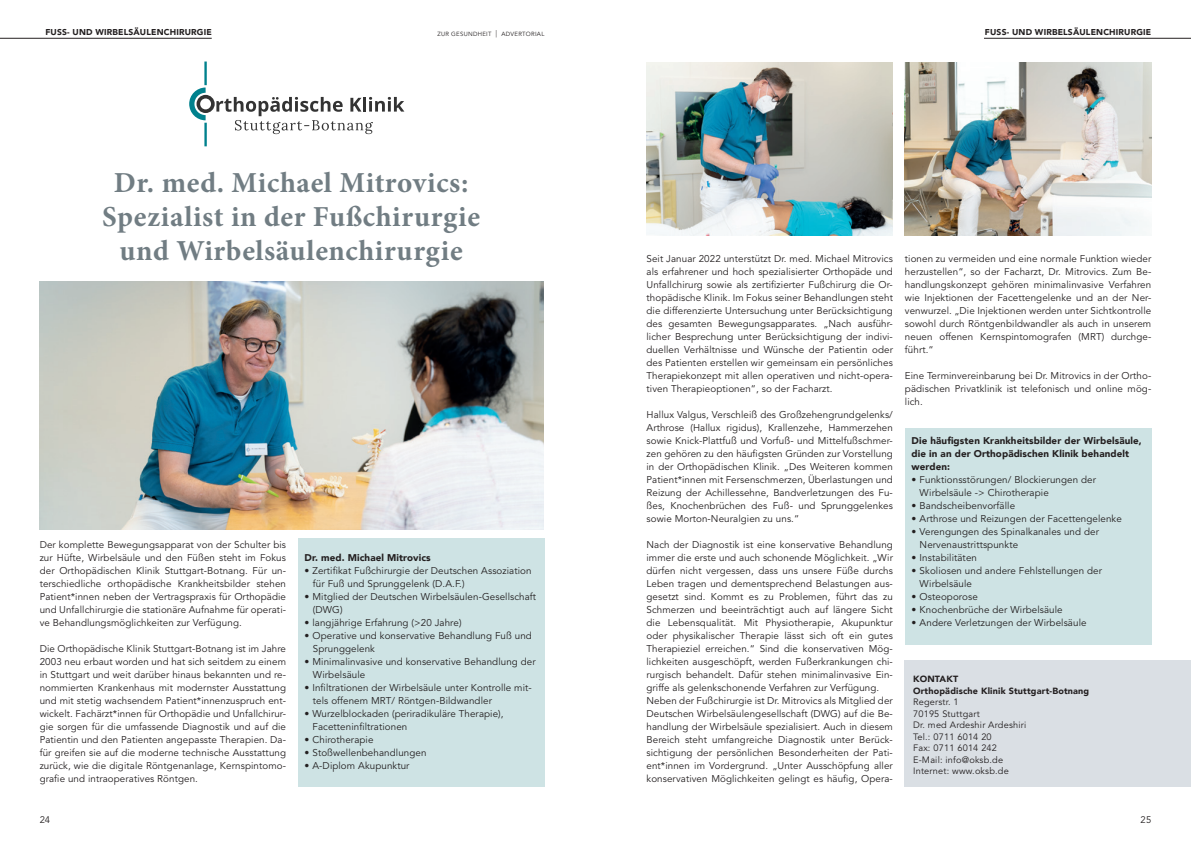
<style>
.page{position:relative;width:1191px;height:842px;background:#fff}
.page>*{position:absolute;margin:0;border:0;box-sizing:border-box;transform-origin:0 0}
.t1{font:700 29px/34.3px "Minion Pro";letter-spacing:.02em;color:#717d83;text-align:center}
.t2{font:9.8px/13px "Avenir LT Std";letter-spacing:.01em;color:#231f20}
.t3{font:900 9.8px/13px "Avenir";letter-spacing:.01em;color:#231f20}
.t4{font:9.5px "Avenir LT Std";color:#231f20}
.t5{font:9.2px/11.5px "Avenir LT Std";letter-spacing:.02em;color:#231f20}
.t6{font:900 9px/11.5px "Avenir";letter-spacing:.02em;color:#231f20}
.t7{font:900 8.5px "Avenir";letter-spacing:.02em;color:#231f20}
.t8{font:6px "Avenir LT Std";letter-spacing:.055em;color:#231f20}
.s1{font-family:"Neo Sans";font-weight:300;font-size:8px}
</style>
<div class="page">
<div style="left:298px;top:539px;width:246px;height:248px;background:#cee3e4"></div>
<hr style="left:204px;top:62px;width:3px;height:23px;background:#00818d">
<svg style="left:189px;top:88px;width:215px;height:46px"></svg>
<hr style="left:204px;top:123px;width:3px;height:23px;background:#00818d">
<div style="left:905px;top:660px;width:286px;height:127px;background:#dadfe4"></div>
<img style="left:646px;top:62px;width:247px;height:173px">
<img style="left:905px;top:63px;width:246px;height:172px">
<img style="left:39px;top:281px;width:504px;height:249px">
<div style="left:905px;top:428px;width:246px;height:216px;background:#cee3e4"></div>
<hr style="left:984px;top:38px;width:207px;height:1px;background:#231f20">
<hr style="left:0;top:38px;width:212px;height:1px;background:#231f20">
<p class="t7" style="left:45px;top:27px;width:168px">FUSS- UND WIRBELSÄULENCHIRURGIE</p>
<p class="t8" style="left:437px;top:30px;width:108px">ZUR GESUNDHEIT <span class="s1">|</span> ADVERTORIAL</p>
<p class="t7" style="left:985px;top:27px;width:168px">FUSS- UND WIRBELSÄULENCHIRURGIE</p>
<h1 class="t1" style="left:102px;top:165px;width:379px">Dr. med. Michael Mitrovics:<br>Spezialist in der Fußchirurgie und Wirbelsäulenchirurgie</h1>
<p class="t2" style="left:40px;top:539px;width:248px;text-align:justify">Der komplette Bewegungsapparat von der Schulter bis zur Hüfte, Wirbelsäule und den Füßen steht im Fokus der Orthopädischen Klinik Stuttgart-Botnang. Für un&shy;terschiedliche orthopädische Krankheitsbilder stehen Patient*innen neben der Vertragspraxis für Orthopädie und Unfallchirurgie die stationäre Aufnahme für operati&shy;ve Behandlungsmöglichkeiten zur Verfügung.</p>
<p class="t2" style="left:40px;top:643px;width:248px;text-align:justify">Die Orthopädische Klinik Stuttgart-Botnang ist im Jahre 2003 neu erbaut worden und hat sich seitdem zu einem in Stuttgart und weit darüber hinaus bekannten und re&shy;nommierten Krankenhaus mit modernster Ausstattung und mit stetig wachsendem Patient*innenzuspruch ent&shy;wickelt. Fachärzt*innen für Orthopädie und Unfallchirur&shy;gie sorgen für die umfassende Diagnostik und auf die Patientin und den Patienten angepasste Therapien. Da&shy;für greifen sie auf die moderne technische Ausstattung zurück, wie die digitale Röntgenanlage, Kernspintomo&shy;grafie und intraoperatives Röntgen.</p>
<p class="t3" style="left:304px;top:551px;width:128px">Dr. med. Michael Mitrovics</p>
<p class="t2" style="left:313px;top:565px;width:220px;text-indent:-8px">• Zertifikat Fußchirurgie der Deutschen Assoziation für Fuß und Sprunggelenk (D.A.F.)</p>
<p class="t2" style="left:313px;top:591px;width:225px;text-indent:-8px">• Mitglied der Deutschen Wirbelsäulen-Gesellschaft (DWG)</p>
<p class="t2" style="left:304px;top:617px;width:159px">• langjährige Erfahrung (&gt;20 Jahre)</p>
<p class="t2" style="left:313px;top:630px;width:220px;text-indent:-8px">• Operative und konservative Behandlung Fuß und<br>Sprunggelenk</p>
<p class="t2" style="left:313px;top:656px;width:224px;text-indent:-8px">• Minimalinvasive und konservative Behandlung der<br>Wirbelsäule</p>
<p class="t2" style="left:313px;top:682px;width:220px;text-indent:-9px">• Infiltrationen der Wirbelsäule unter Kontrolle mit&shy;tels offenem MRT/ Röntgen-Bildwandler</p>
<p class="t2" style="left:312px;top:708px;width:193px;text-indent:-8px">• Wurzelblockaden (periradikuläre Therapie),<br>Facetteninfiltrationen</p>
<p class="t2" style="left:304px;top:734px;width:71px">• Chirotherapie</p>
<p class="t2" style="left:304px;top:747px;width:124px">• Stoßwellenbehandlungen</p>
<p class="t2" style="left:304px;top:760px;width:107px">• A-Diplom Akupunktur</p>
<p class="t2" style="left:646px;top:253px;width:248px;text-align:justify">Seit Januar 2022 unterstützt Dr. med. Michael Mitrovics als erfahrener und hoch spezialisierter Orthopäde und Unfallchirurg sowie als zertifizierter Fußchirurg die Or&shy;thopädische Klinik. Im Fokus seiner Behandlungen steht die differenzierte Untersuchung unter Berücksichtigung des gesamten Bewegungsapparates. „Nach ausführ&shy;licher Besprechung unter Berücksichtigung der indivi&shy;duellen Verhältnisse und Wünsche der Patientin oder des Patienten erstellen wir gemeinsam ein persönliches Therapiekonzept mit allen operativen und nicht-opera&shy;tiven Therapieoptionen“, so der Facharzt.</p>
<p class="t2" style="left:646px;top:409px;width:248px;text-align:justify">Hallux Valgus, Verschleiß des Großzehengrundgelenks/ Arthrose (Hallux rigidus), Krallenzehe, Hammerzehen sowie Knick-Plattfuß und Vorfuß- und Mittelfußschmer&shy;zen gehören zu den häufigsten Gründen zur Vorstellung in der Orthopädischen Klinik. „Des Weiteren kommen Patient*innen mit Fersenschmerzen, Überlastungen und Reizung der Achillessehne, Bandverletzungen des Fu&shy;ßes, Knochenbrüchen des Fuß- und Sprunggelenkes sowie Morton-Neuralgien zu uns.“</p>
<p class="t2" style="left:646px;top:539px;width:248px">Nach der Diagnostik ist eine konservative Behandlung immer die erste und auch schonende Möglichkeit. „Wir dürfen nicht vergessen, dass uns unsere Füße durchs Leben tragen und dementsprechend Belastungen aus&shy;gesetzt sind. Kommt es zu Problemen, führt das zu Schmerzen und beeinträchtigt auch auf längere Sicht die Lebensqualität. Mit Physiotherapie, Akupunktur oder physikalischer Therapie lässt sich oft ein gutes Therapieziel erreichen.“ Sind die konservativen Mög&shy;lichkeiten ausgeschöpft, werden Fußerkrankungen chi&shy;rurgisch behandelt. Dafür stehen minimalinvasive Ein&shy;griffe als gelenkschonende Verfahren zur Verfügung.<br>Neben der Fußchirurgie ist Dr. Mitrovics als Mitglied der Deutschen Wirbelsäulengesellschaft (DWG) auf die Be&shy;handlung der Wirbelsäule spezialisiert. Auch in diesem Bereich steht umfangreiche Diagnostik unter Berück&shy;sichtigung der persönlichen Besonderheiten der Pati&shy;ent*innen im Vordergrund. „Unter Ausschöpfung aller konservativen Möglichkeiten gelingt es häufig, Opera-</p>
<p class="t2" style="left:905px;top:253px;width:248px;text-align:justify">tionen zu vermeiden und eine normale Funktion wieder herzustellen“, so der Facharzt, Dr. Mitrovics. Zum Be&shy;handlungskonzept gehören minimalinvasive Verfahren wie Injektionen der Facettengelenke und an der Ner&shy;venwurzel. „Die Injektionen werden unter Sichtkontrolle sowohl durch Röntgenbildwandler als auch in unserem neuen offenen Kernspintomografen (MRT) durchge&shy;führt.“</p>
<p class="t2" style="left:905px;top:370px;width:248px;text-align:justify">Eine Terminvereinbarung bei Dr. Mitrovics in der Ortho&shy;pädischen Privatklinik ist telefonisch und online mög&shy;lich.</p>
<p class="t3" style="left:911px;top:434px;width:232px">Die häufigsten Krankheitsbilder der Wirbelsäule, die in an der Orthopädischen Klinik behandelt werden:</p>
<p class="t2" style="left:919px;top:474px;width:178px;text-indent:-8px">• Funktionsstörungen/ Blockierungen der<br>Wirbelsäule -&gt; Chirotherapie</p>
<p class="t2" style="left:911px;top:500px;width:105px">• Bandscheibenvorfälle</p>
<p class="t2" style="left:911px;top:513px;width:212px">• Arthrose und Reizungen der Facettengelenke</p>
<p class="t2" style="left:919px;top:526px;width:181px;text-indent:-8px">• Verengungen des Spinalkanales und der<br>Nervenaustrittspunkte</p>
<p class="t2" style="left:911px;top:552px;width:67px">• Instabilitäten</p>
<p class="t2" style="left:919px;top:565px;width:184px;text-indent:-8px">• Skoliosen und andere Fehlstellungen der<br>Wirbelsäule</p>
<p class="t2" style="left:911px;top:591px;width:68px">• Osteoporose</p>
<p class="t2" style="left:911px;top:604px;width:153px">• Knochenbrüche der Wirbelsäule</p>
<p class="t2" style="left:911px;top:617px;width:176px">• Andere Verletzungen der Wirbelsäule</p>
<p class="t6" style="left:913px;top:673px;width:178px">KONTAKT<br>Orthopädische Klinik Stuttgart-Botnang</p>
<p class="t5" style="left:913px;top:696px;width:115px">Regerstr. 1<br>70195 Stuttgart<br>Dr. med Ardeshir Ardeshiri<br>Tel.: 0711 6014 20<br>Fax: 0711 6014 242<br>E-Mail: info@oksb.de<br>Internet: www.oksb.de</p>
<p class="t4" style="left:40px;top:814px;width:12px">24</p>
<p class="t4" style="left:1140px;top:814px;width:12px">25</p>
</div>
